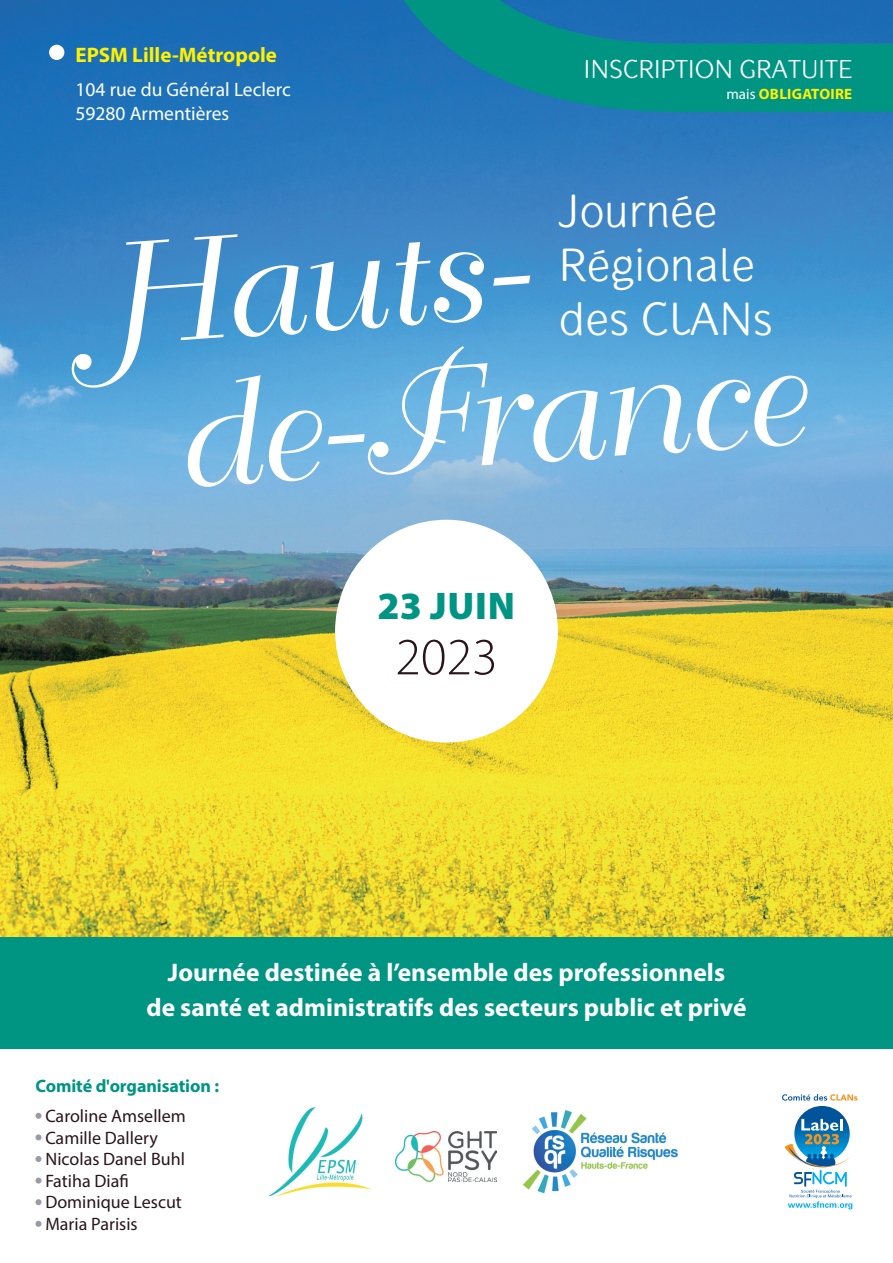
<style>
.page{position:relative;width:893px;height:1263px;background:#fff}
.page>*{position:absolute;margin:0;border:0;box-sizing:border-box;transform-origin:0 0}
.t1{font:143.7px/146.1px "Bellevue BQ";color:#fff}
.t2{font:300 52.5px "Myriad Pro";color:#2a151b}
.t3{font:48.6px/54px "Gauntlet Classic";color:#fff}
.t4{font:900 38.7px "Myriad Pro";letter-spacing:.02em;color:#009583}
.t5{font:27px "Gauntlet Classic";color:#fff}
.t6{font:700 25.5px/34.5px "Myriad Pro";color:#fff;text-align:center}
.t7{font:700 21px "Myriad Pro";color:#fff101}
.t8{font:19.5px/23.4px "Myriad Pro";color:#fff}
.t9{font:18px/21.6px "Myriad Pro";color:#2a151b}
.t10{font:700 18px "Myriad Pro";letter-spacing:-.005em;color:#009583}
.t11{font:700 15px "Myriad Pro";letter-spacing:.02em;color:#fff101}
.s1{font-weight:400;color:#fff}
</style>
<div class="page">
<img style="left:0;top:0;width:893px;height:937px">
<div style="left:335px;top:520px;width:223px;height:222px;background:#fff;border-radius:50%"></div>
<div style="left:0;top:937px;width:893px;height:111px;background:#009583"></div>
<div style="left:49px;top:45px;width:15px;height:15px;background:#fff;border-radius:50%"></div>
<div style="left:35px;top:1113px;width:7px;height:6px;background:#9c9aa9;border-radius:50%"></div>
<div style="left:35px;top:1134px;width:7px;height:6px;background:#9c9aa9;border-radius:50%"></div>
<div style="left:35px;top:1156px;width:7px;height:6px;background:#9c9aa9;border-radius:50%"></div>
<div style="left:35px;top:1177px;width:7px;height:6px;background:#9c9aa9;border-radius:50%"></div>
<div style="left:35px;top:1199px;width:7px;height:6px;background:#9c9aa9;border-radius:50%"></div>
<div style="left:35px;top:1221px;width:7px;height:6px;background:#9c9aa9;border-radius:50%"></div>
<img style="left:268px;top:1108px;width:103px;height:88px">
<img style="left:522px;top:1110px;width:156px;height:84px">
<img style="left:395px;top:1131px;width:102px;height:50px">
<svg style="left:794px;top:1106px;width:56px;height:55px"></svg>
<svg style="left:782px;top:1094px;width:75px;height:7px"></svg>
<svg style="left:784px;top:1119px;width:68px;height:90px"></svg>
<svg style="left:335px;top:0;width:558px;height:112px;fill:#029386"></svg>
<p class="t7" style="left:76px;top:41px;width:203px">EPSM Lille-Métropole</p>
<p class="t8" style="left:76px;top:78px;width:217px">104 rue du Général Leclerc<br>59280 Armentières</p>
<p class="t5" style="left:584px;top:53px;width:270px">INSCRIPTION GRATUITE</p>
<p class="t11" style="left:726px;top:84px;width:127px"><span class="s1">mais</span> OBLIGATOIRE</p>
<h3 class="t3" style="left:559px;top:184px;width:216px">Journée<br>Régionale des CLANs</h3>
<h1 class="t1" style="left:153px;top:226px;width:629px;text-indent:-58px;rotate:-4deg">Hauts&shy;de-France</h1>
<h3 class="t4" style="left:378px;top:580px;width:139px">23 JUIN</h3>
<h2 class="t2" style="left:395px;top:625px;width:104px">2023</h2>
<p class="t6" style="left:146px;top:954px;width:601px">Journée destinée à l’ensemble des professionnels<br>de santé et administratifs des secteurs public et privé</p>
<p class="t10" style="left:35px;top:1074px;width:185px">Comité d'organisation :</p>
<p class="t9" style="left:45px;top:1105px;width:142px">Caroline Amsellem<br>Camille Dallery<br>Nicolas Danel Buhl<br>Fatiha Diafi<br>Dominique Lescut<br>Maria Parisis</p>
</div>
